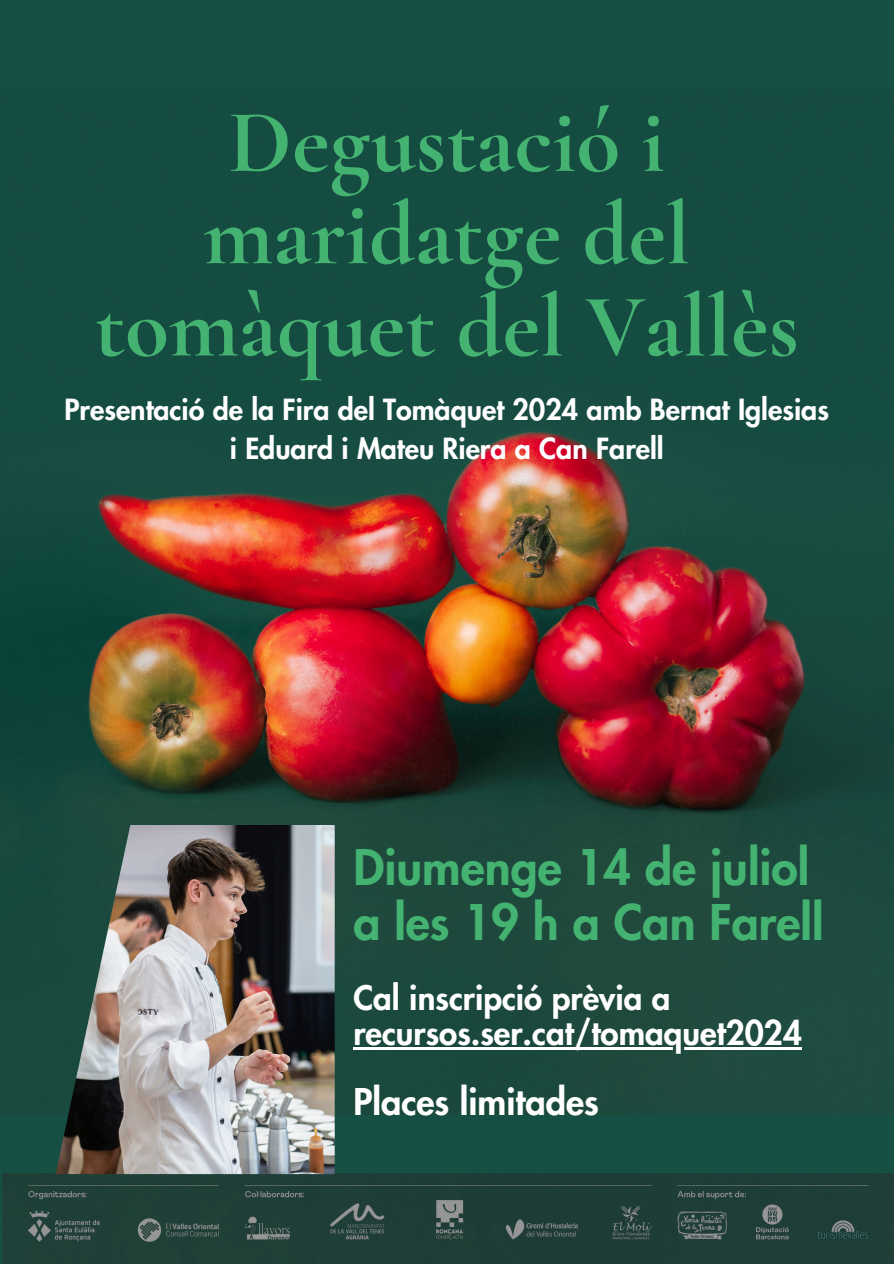
<style>
.page{position:relative;width:894px;height:1264px;background:#fff}
.page>*{position:absolute;margin:0;border:0;box-sizing:border-box;transform-origin:0 0}
.t1{font:700 90px/92.2px "Cormorant Garamond";color:#44b271;text-align:center}
.t2{font:800 48px/55.2px "Futura LT Pro";color:#44b271}
.t3{font:800 36px "Futura LT Pro";color:#fff}
.t4{font:800 33px "Futura LT Pro";color:#fff}
.t5{font:800 28.5px/39.3px "Futura LT Pro";color:#fff;text-align:center}
</style>
<div class="page">
<div style="left:0;top:0;width:893px;height:1263px;background:#164f43"></div>
<img style="left:0;top:431px;width:893px;height:683px">
<img style="left:2px;top:1173px;width:891px;height:90px">
<img style="left:56px;top:825px;width:278px;height:349px">
<hr style="left:353px;top:1047px;width:448px;height:2px;background:#fff">
<p class="t1" style="left:95px;top:96px;width:705px">Degustació i maridatge del tomàquet del Vallès</p>
<h2 class="t5" style="left:64px;top:391px;width:765px">Presentació de la Fira del Tomàquet 2024 amb Bernat Iglesias i Eduard i Mateu Riera a Can Farell</h2>
<h3 class="t2" style="left:353px;top:841px;width:471px">Diumenge 14 de juliol a les 19 h a Can Farell</h3>
<p class="t4" style="left:353px;top:983px;width:318px">Cal inscripció prèvia a</p>
<h3 class="t4" style="left:353px;top:1018px;width:450px">recursos.ser.cat/tomaquet2024</h3>
<p class="t3" style="left:353px;top:1084px;width:247px">Places limitades</p>
</div>
